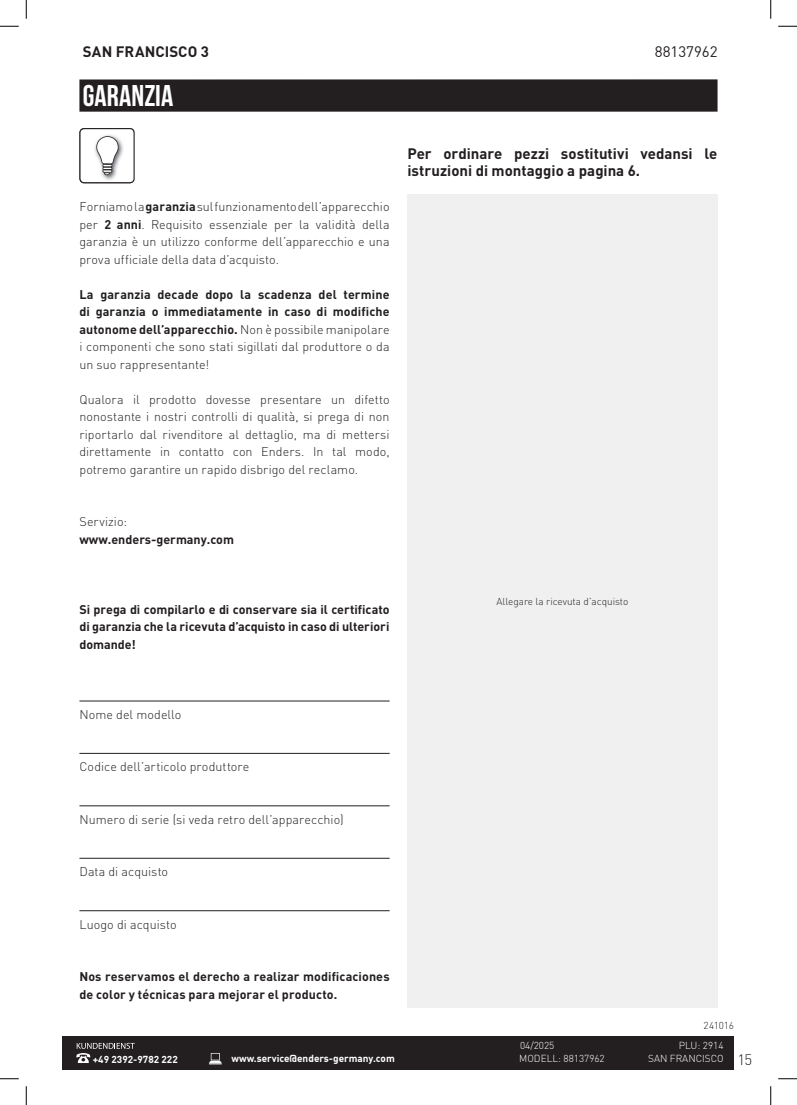
<style>
.page{position:relative;width:797px;height:1105px;background:#fff}
.page>*{position:absolute;margin:0;border:0;box-sizing:border-box;transform-origin:0 0}
.t1{font:700 30px "Bebas Neue";color:#fff}
.t2{font:700 15px/17.5px "DIN Pro";color:#231f20}
.t3{font:15px "DIN Offc";color:#231f20}
.t4{font:300 15px "DIN Pro";color:#231f20}
.t5{font:300 12.5px/17.5px "DIN Pro";letter-spacing:.005em;color:#231f20;text-align:justify}
.t6{font:700 12.5px/17.5px "DIN Pro";letter-spacing:.005em;color:#231f20;text-align:justify}
.t7{font:700 10px "DIN Offc";color:#fff}
.t8{font:300 10px "DIN Offc";color:#fff}
.t9{font:300 10px "DIN Pro";color:#231f20}
.s1{font-weight:700}
.s2{font-weight:300}
</style>
<div class="page">
<div style="left:62px;top:1036px;width:671px;height:33px;background:#231f20"></div>
<svg style="left:76px;top:1043px;width:59px;height:20px"></svg>
<svg style="left:209px;top:1053px;width:13px;height:11px"></svg>
<div style="left:79px;top:79px;width:638px;height:33px;background:#231f20"></div>
<div style="left:407px;top:194px;width:310px;height:814px;background:#f0f0f1"></div>
<hr style="left:79px;top:701px;width:310px;height:1px;background:#231f20">
<hr style="left:79px;top:753px;width:310px;height:1px;background:#231f20">
<hr style="left:79px;top:805px;width:310px;height:1px;background:#231f20">
<hr style="left:79px;top:858px;width:310px;height:1px;background:#231f20">
<hr style="left:79px;top:910px;width:310px;height:1px;background:#231f20">
<svg style="left:79px;top:128px;width:56px;height:55px"></svg>
<svg style="left:0;top:25px;width:19px;height:2px"></svg>
<svg style="left:778px;top:25px;width:19px;height:2px"></svg>
<svg style="left:0;top:1078px;width:19px;height:1px"></svg>
<svg style="left:778px;top:1078px;width:19px;height:1px"></svg>
<svg style="left:25px;top:0;width:2px;height:19px"></svg>
<svg style="left:25px;top:1086px;width:2px;height:19px"></svg>
<svg style="left:770px;top:0;width:1px;height:19px"></svg>
<svg style="left:770px;top:1086px;width:1px;height:19px"></svg>
<p class="t2" style="left:83px;top:42px;width:127px">SAN FRANCISCO 3</p>
<p class="t3" style="left:655px;top:42px;width:64px">88137962</p>
<h1 class="t1" style="left:83px;top:79px;width:92px">GARANZIA</h1>
<p class="t5" style="left:79px;top:197px;width:312px">Forniamo la <span class="s1">garanzia</span> sul funzionamento dell’apparecchio per <span class="s1">2 anni</span>. Requisito essenziale per la validità della garanzia è un utilizzo conforme dell’apparecchio e una prova ufficiale della data d’acquisto.</p>
<p class="t6" style="left:79px;top:285px;width:312px">La garanzia decade dopo la scadenza del termine di garanzia o immediatamente in caso di modifiche autonome dell’apparecchio. <span class="s2">Non è possibile manipolare i componenti che sono stati sigillati dal produttore o da un suo rappresentante!</span></p>
<p class="t5" style="left:79px;top:390px;width:312px">Qualora il prodotto dovesse presentare un difetto nonostante i nostri controlli di qualità, si prega di non riportarlo dal rivenditore al dettaglio, ma di mettersi direttamente in contatto con Enders. In tal modo, potremo garantire un rapido disbrigo del reclamo.</p>
<p class="t5" style="left:79px;top:512px;width:49px">Servizio:</p>
<p class="t6" style="left:79px;top:530px;width:156px">www.enders-germany.com</p>
<p class="t2" style="left:407px;top:144px;width:312px">Per ordinare pezzi sostitutivi vedansi le istruzioni di montaggio a pagina 6.</p>
<p class="t6" style="left:79px;top:600px;width:312px">Si prega di compilarlo e di conservare sia il certificato di garanzia che la ricevuta d’acquisto in caso di ulteriori domande!</p>
<p class="t9" style="left:496px;top:594px;width:133px">Allegare la ricevuta d’acquisto</p>
<p class="t5" style="left:79px;top:705px;width:104px">Nome del modello</p>
<p class="t5" style="left:79px;top:757px;width:171px">Codice dell’articolo produttore</p>
<p class="t5" style="left:79px;top:810px;width:266px">Numero di serie (si veda retro dell’apparecchio)</p>
<p class="t5" style="left:79px;top:862px;width:90px">Data di acquisto</p>
<p class="t5" style="left:79px;top:915px;width:99px">Luogo di acquisto</p>
<p class="t6" style="left:79px;top:967px;width:312px">Nos reservamos el derecho a realizar modificaciones de color y técnicas para mejorar el producto.</p>
<p class="t9" style="left:703px;top:1018px;width:32px">241016</p>
<p class="t8" style="left:520px;top:1039px;width:36px">04/2025</p>
<p class="t8" style="left:679px;top:1039px;width:46px">PLU: 2914</p>
<p class="t7" style="left:93px;top:1053px;width:86px">+49 2392-9782 222</p>
<p class="t7" style="left:231px;top:1052px;width:165px">www.service@enders-germany.com</p>
<p class="t8" style="left:519px;top:1052px;width:87px">MODELL: 88137962</p>
<p class="t8" style="left:648px;top:1052px;width:77px">SAN FRANCISCO</p>
<p class="t4" style="left:737px;top:1048px;width:16px">15</p>
</div>
